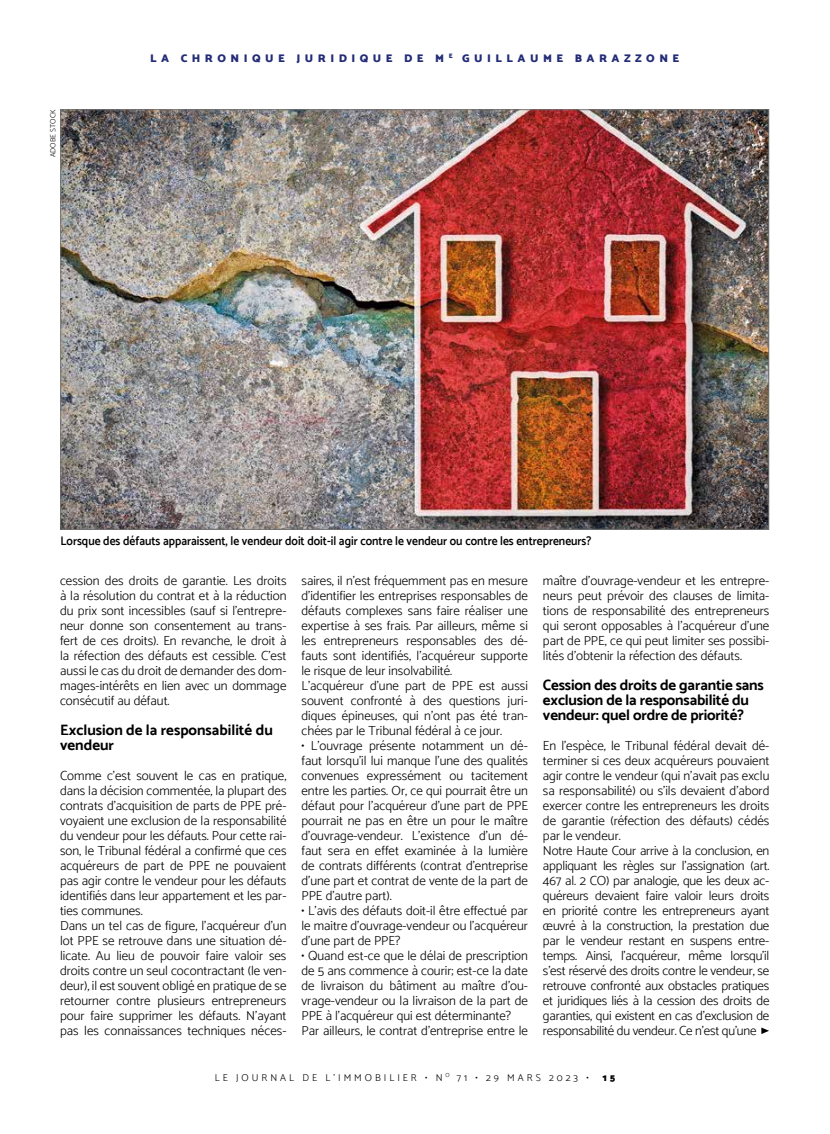
<style>
.page{position:relative;width:830px;height:1134px;background:#fff}
.page>*{position:absolute;margin:0;border:0;box-sizing:border-box;transform-origin:0 0}
.t1{font:700 15px/15px "Catamaran";letter-spacing:-.01em;color:#000}
.t2{font:300 13.12px/15px "Catamaran";color:#000;text-align:justify}
.t3{font:600 12.5px "Catamaran";color:#000;scale:.92 1}
.t4{font:900 11.25px "Catamaran";letter-spacing:.4em;color:#232c77}
.t5{font:300 10px "Catamaran";letter-spacing:.3em;color:#000}
.t6{font:900 10px "Catamaran";color:#000}
.t7{font:300 7.5px "Catamaran";letter-spacing:.01em;color:#000}
</style>
<div class="page">
<img style="left:62px;top:111px;width:704px;height:417px">
<svg style="left:761px;top:1027px;width:7px;height:7px"></svg>
<p class="t7" style="left:48px;top:157px;width:49px;rotate:-90deg">ADOBE STOCK</p>
<p class="t4" style="left:150px;top:51px;width:530px">LA CHRONIQUE JURIDIQUE DE M <sup>E</sup> GUILLAUME BARAZZONE</p>
<p class="t3" style="left:60px;top:533px;width:578px">Lorsque des défauts apparaissent, le vendeur doit doit-il agir contre le vendeur ou contre les entrepreneurs?</p>
<p class="t2" style="left:60px;top:573px;width:228px">cession des droits de garantie. Les droits à la résolution du contrat et à la réduction du prix sont incessibles (sauf si l’entrepre&shy;neur donne son consentement au trans&shy;fert de ces droits). En revanche, le droit à la réfection des défauts est cessible. C’est aussi le cas du droit de demander des dom&shy;mages-intérêts en lien avec un dommage consécutif au défaut.</p>
<p class="t1" style="left:60px;top:722px;width:214px">Exclusion de la responsabilité du vendeur</p>
<p class="t2" style="left:60px;top:768px;width:228px;text-align:left">Comme c’est souvent le cas en pratique, dans la décision commentée, la plupart des contrats d’acquisition de parts de PPE pré&shy;voyaient une exclusion de la responsabilité du vendeur pour les défauts. Pour cette rai&shy;son, le Tribunal fédéral a confirmé que ces acquéreurs de part de PPE ne pouvaient pas agir contre le vendeur pour les défauts identifiés dans leur appartement et les par&shy;ties communes.<br>Dans un tel cas de figure, l’acquéreur d’un lot PPE se retrouve dans une situation dé&shy;licate. Au lieu de pouvoir faire valoir ses droits contre un seul cocontractant (le ven&shy;deur), il est souvent obligé en pratique de se retourner contre plusieurs entrepreneurs pour faire supprimer les défauts. N’ayant pas les connaissances techniques néces-</p>
<p class="t2" style="left:301px;top:573px;width:228px;text-align:left">saires, il n’est fréquemment pas en mesure d’identifier les entreprises responsables de défauts complexes sans faire réaliser une expertise à ses frais. Par ailleurs, même si les entrepreneurs responsables des dé&shy;fauts sont identifiés, l’acquéreur supporte le risque de leur insolvabilité.<br>L’acquéreur d’une part de PPE est aussi souvent confronté à des questions juri&shy;diques épineuses, qui n’ont pas été tran&shy;chées par le Tribunal fédéral à ce jour.</p>
<p class="t2" style="left:301px;top:738px;width:228px">• L’ouvrage présente notamment un dé&shy;faut lorsqu’il lui manque l’une des qualités convenues expressément ou tacitement entre les parties. Or, ce qui pourrait être un défaut pour l’acquéreur d’une part de PPE pourrait ne pas en être un pour le maître d’ouvrage-vendeur. L’existence d’un dé&shy;faut sera en effet examinée à la lumière de contrats différents (contrat d’entreprise d’une part et contrat de vente de la part de PPE d’autre part).</p>
<p class="t2" style="left:301px;top:903px;width:228px">• L’avis des défauts doit-il être effectué par le maitre d’ouvrage-vendeur ou l’acquéreur d’une part de PPE?</p>
<p class="t2" style="left:301px;top:948px;width:228px;text-align:left">• Quand est-ce que le délai de prescription de 5 ans commence à courir; est-ce la date de livraison du bâtiment au maître d’ou&shy;vrage-vendeur ou la livraison de la part de PPE à l’acquéreur qui est déterminante?<br>Par ailleurs, le contrat d’entreprise entre le</p>
<p class="t2" style="left:542px;top:573px;width:228px">maître d’ouvrage-vendeur et les entrepre&shy;neurs peut prévoir des clauses de limita&shy;tions de responsabilité des entrepreneurs qui seront opposables à l’acquéreur d’une part de PPE, ce qui peut limiter ses possibi&shy;lités d’obtenir la réfection des défauts.</p>
<p class="t1" style="left:542px;top:677px;width:222px">Cession des droits de garantie sans exclusion de la responsabilité du vendeur: quel ordre de priorité?</p>
<p class="t2" style="left:542px;top:738px;width:228px;text-align:left">En l’espèce, le Tribunal fédéral devait dé&shy;terminer si ces deux acquéreurs pouvaient agir contre le vendeur (qui n’avait pas exclu sa responsabilité) ou s’ils devaient d’abord exercer contre les entrepreneurs les droits de garantie (réfection des défauts) cédés par le vendeur.<br>Notre Haute Cour arrive à la conclusion, en appliquant les règles sur l’assignation (art.<br>467 al. 2 CO) par analogie, que les deux ac&shy;quéreurs devaient faire valoir leurs droits en priorité contre les entrepreneurs ayant œuvré à la construction, la prestation due par le vendeur restant en suspens entre&shy;temps. Ainsi, l’acquéreur, même lorsqu’il s’est réservé des droits contre le vendeur, se retrouve confronté aux obstacles pratiques et juridiques liés à la cession des droits de garanties, qui existent en cas d’exclusion de responsabilité du vendeur. Ce n’est qu’une</p>
<p class="t5" style="left:215px;top:1071px;width:375px">LE JOURNAL DE L’IMMOBILIER • N <sup>O</sup> 71 • 29 MARS 2023 •</p>
<p class="t6" style="left:602px;top:1071px;width:14px">1 5</p>
</div>
